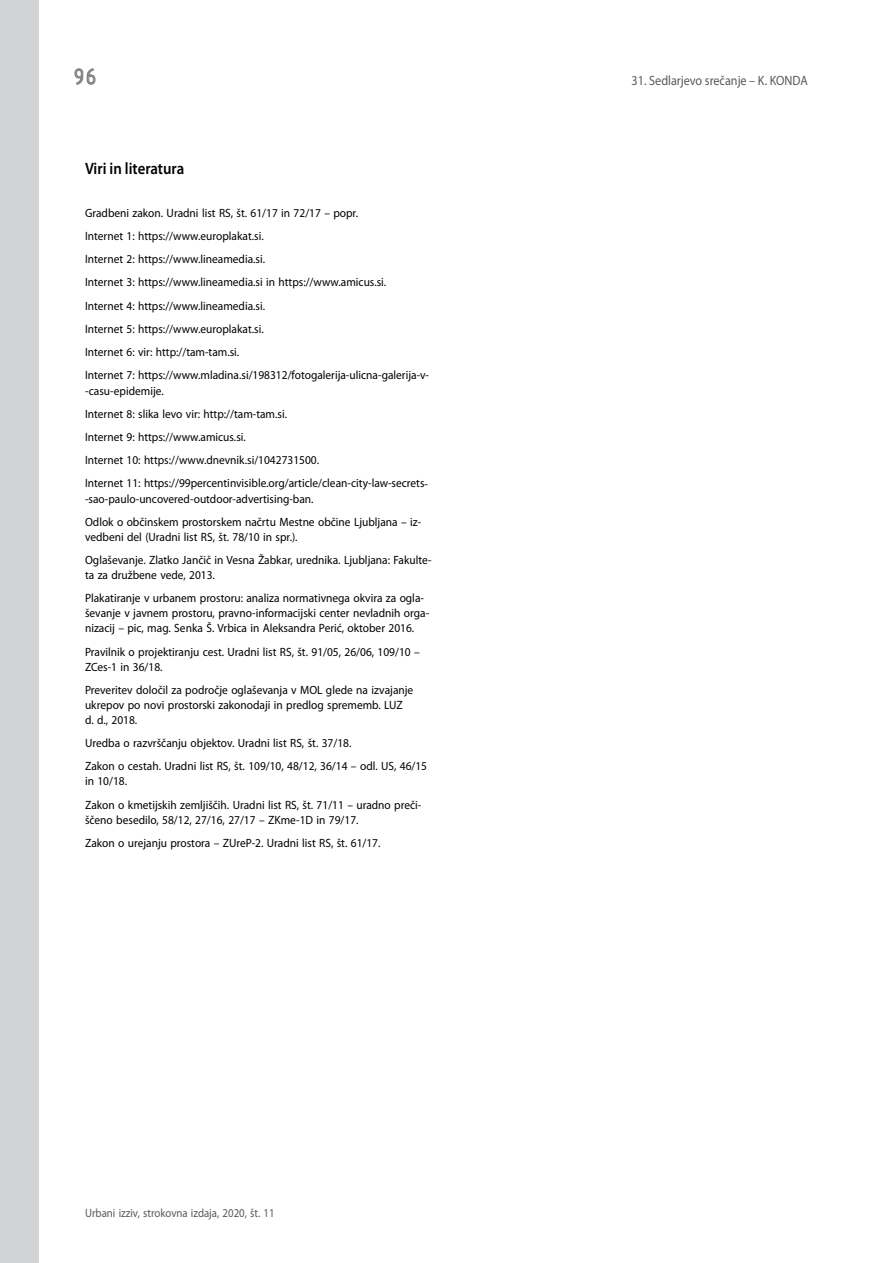
<style>
.page{position:relative;width:893px;height:1263px;background:#fff}
.page>*{position:absolute;margin:0;border:0;box-sizing:border-box;transform-origin:0 0}
.t1{font:24px "ISOCTEUR";color:#808285}
.t2{font:600 16.5px "Myriad Pro";color:#000;scale:.9 1}
.t3{font:13.5px "Myriad Pro";color:#58595b;scale:.9 1}
.t4{font:12px/23.2px "Myriad Pro";color:#000;scale:.95 1}
.t5{font:12px "Myriad Pro";color:#58595b;scale:.9 1}
</style>
<div class="page">
<svg style="left:74px;top:68px;width:22px;height:17px"></svg>
<div style="left:0;top:0;width:38px;height:1263px;background:#d1d3d4"></div>
<h1 class="t1" style="left:70px;top:61px;width:31px">96</h1>
<h2 class="t2" style="left:85px;top:158px;width:112px">Viri in literatura</h2>
<p class="t4" style="left:85px;top:201px;width:364px">Gradbeni zakon. Uradni list RS, št. 61/17 in 72/17 – popr.<br>Internet 1: https://www.europlakat.si.<br>Internet 2: https://www.lineamedia.si.<br>Internet 3: https://www.lineamedia.si in https://www.amicus.si.<br>Internet 4: https://www.lineamedia.si.<br>Internet 5: https://www.europlakat.si.<br>Internet 6: vir: http://tam-tam.si.<br>Internet 7: https://www.mladina.si/198312/fotogalerija-ulicna-galerija-v-</p>
<p class="t4" style="left:85px;top:379px;width:363px">-casu-epidemije.<br>Internet 8: slika levo vir: http://tam-tam.si.<br>Internet 9: https://www.amicus.si.<br>Internet 10: https://www.dnevnik.si/1042731500.<br>Internet 11: https://99percentinvisible.org/article/clean-city-law-secrets-</p>
<p class="t4" style="left:85px;top:487px;width:355px">-sao-paulo-uncovered-outdoor-advertising-ban.<br>Odlok o občinskem prostorskem načrtu Mestne občine Ljubljana – iz-</p>
<p class="t4" style="left:85px;top:525px;width:366px">vedbeni del (Uradni list RS, št. 78/10 in spr.).<br>Oglaševanje. Zlatko Jančič in Vesna Žabkar, urednika. Ljubljana: Fakulte-</p>
<p class="t4" style="left:85px;top:564px;width:358px">ta za družbene vede, 2013.<br>Plakatiranje v urbanem prostoru: analiza normativnega okvira za ogla-</p>
<p class="t4" style="left:85px;top:606px;width:364px;line-height:15px">ševanje v javnem prostoru, pravno-informacijski center nevladnih orga&shy;nizacij – pic, mag. Senka Š. Vrbica in Aleksandra Perić, oktober 2016.</p>
<p class="t4" style="left:85px;top:644px;width:354px;line-height:15px">Pravilnik o projektiranju cest. Uradni list RS, št. 91/05, 26/06, 109/10 –<br>ZCes-1 in 36/18.</p>
<p class="t4" style="left:85px;top:682px;width:347px;line-height:15px">Preveritev določil za področje oglaševanja v MOL glede na izvajanje ukrepov po novi prostorski zakonodaji in predlog sprememb. LUZ d. d., 2018.</p>
<p class="t4" style="left:85px;top:732px;width:362px">Uredba o razvrščanju objektov. Uradni list RS, št. 37/18.<br>Zakon o cestah. Uradni list RS, št. 109/10, 48/12, 36/14 – odl. US, 46/15</p>
<p class="t4" style="left:85px;top:770px;width:355px">in 10/18.<br>Zakon o kmetijskih zemljiščih. Uradni list RS, št. 71/11 – uradno preči-</p>
<p class="t4" style="left:85px;top:808px;width:312px">ščeno besedilo, 58/12, 27/16, 27/17 – ZKme-1D in 79/17.<br>Zakon o urejanju prostora – ZUreP-2. Uradni list RS, št. 61/17.</p>
<p class="t5" style="left:85px;top:1206px;width:212px">Urbani izziv, strokovna izdaja, 2020, št. 11</p>
<p class="t3" style="left:632px;top:73px;width:197px">31. Sedlarjevo srečanje – K. KONDA</p>
</div>
